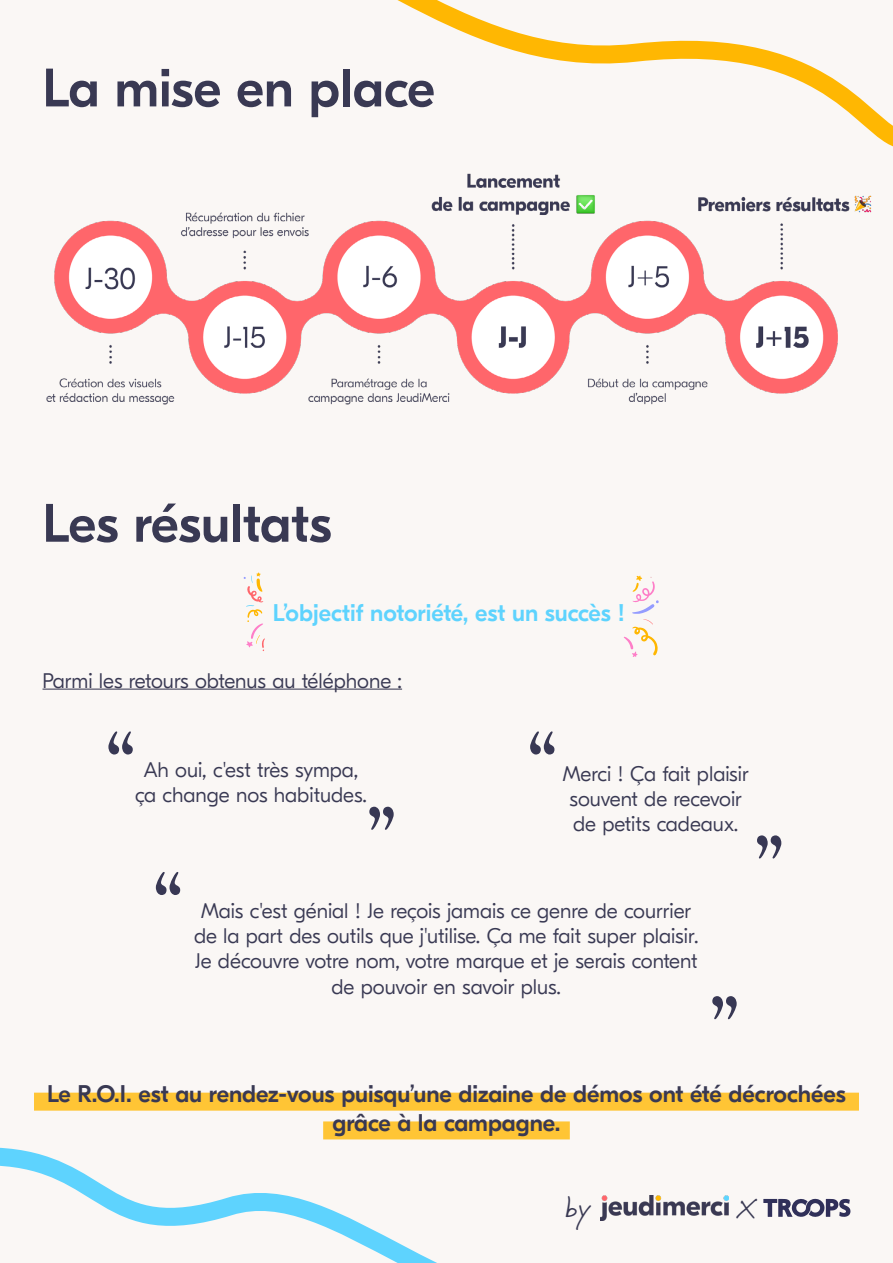
<style>
.page{position:relative;width:893px;height:1263px;background:#faf7f5}
.page>*{position:absolute;margin:0;border:0;box-sizing:border-box;transform-origin:0 0}
.t1{font:500 54px "GT Eesti Display";color:#393953}
.t2{font:30px "Jeff Script";color:#393953}
.t3{font:500 24px/28.8px "GT Eesti Display";color:#393953;text-align:center}
.t4{font:500 24px "GT Eesti Display";color:#5ed3fe}
.t5{font:300 21px/25.2px "GT Eesti Display";color:#393953;text-align:center}
</style>
<div class="page">
<hr style="left:43px;top:689px;width:359px;height:1px;background:#393953">
<div style="left:34px;top:1093px;width:825px;height:18px;background:#ffc535"></div>
<div style="left:323px;top:1121px;width:247px;height:18px;background:#ffc535"></div>
<img style="left:46px;top:173px;width:826px;height:232px">
<svg style="left:530px;top:731px;width:24px;height:23px"></svg>
<svg style="left:757px;top:835px;width:24px;height:23px"></svg>
<svg style="left:108px;top:731px;width:25px;height:23px"></svg>
<svg style="left:369px;top:807px;width:25px;height:23px"></svg>
<svg style="left:156px;top:872px;width:24px;height:23px"></svg>
<svg style="left:712px;top:996px;width:25px;height:23px"></svg>
<svg style="left:397px;top:0;width:496px;height:147px"></svg>
<svg style="left:0;top:1138px;width:851px;height:125px"></svg>
<svg style="left:623px;top:626px;width:35px;height:31px"></svg>
<svg style="left:632px;top:575px;width:27px;height:39px"></svg>
<svg style="left:643px;top:619px;width:10px;height:6px"></svg>
<svg style="left:243px;top:572px;width:22px;height:79px"></svg>
<h1 class="t1" style="left:43px;top:59px;width:394px">La mise en place</h1>
<h1 class="t1" style="left:43px;top:494px;width:291px">Les résultats</h1>
<p class="t4" style="left:273px;top:600px;width:354px">L’objectif notoriété, est un succès !</p>
<p class="t5" style="left:43px;top:668px;width:361px">Parmi les retours obtenus au téléphone :</p>
<p class="t5" style="left:135px;top:757px;width:233px">Ah oui, c'est très sympa, ça change nos habitudes.</p>
<p class="t5" style="left:563px;top:761px;width:187px">Merci ! Ça fait plaisir souvent de recevoir de petits cadeaux.</p>
<p class="t5" style="left:194px;top:899px;width:506px">Mais c'est génial ! Je reçois jamais ce genre de courrier de la part des outils que j'utilise. Ça me fait super plaisir.<br>Je découvre votre nom, votre marque et je serais content de pouvoir en savoir plus.</p>
<p class="t3" style="left:47px;top:1080px;width:800px">Le R.O.I. est au rendez-vous puisqu’une dizaine de démos ont été décrochées grâce à la campagne.</p>
<h2 class="t2" style="left:566px;top:1185px;width:25px">by</h2>
<h2 class="t2" style="left:737px;top:1185px;width:20px">X</h2>
</div>
